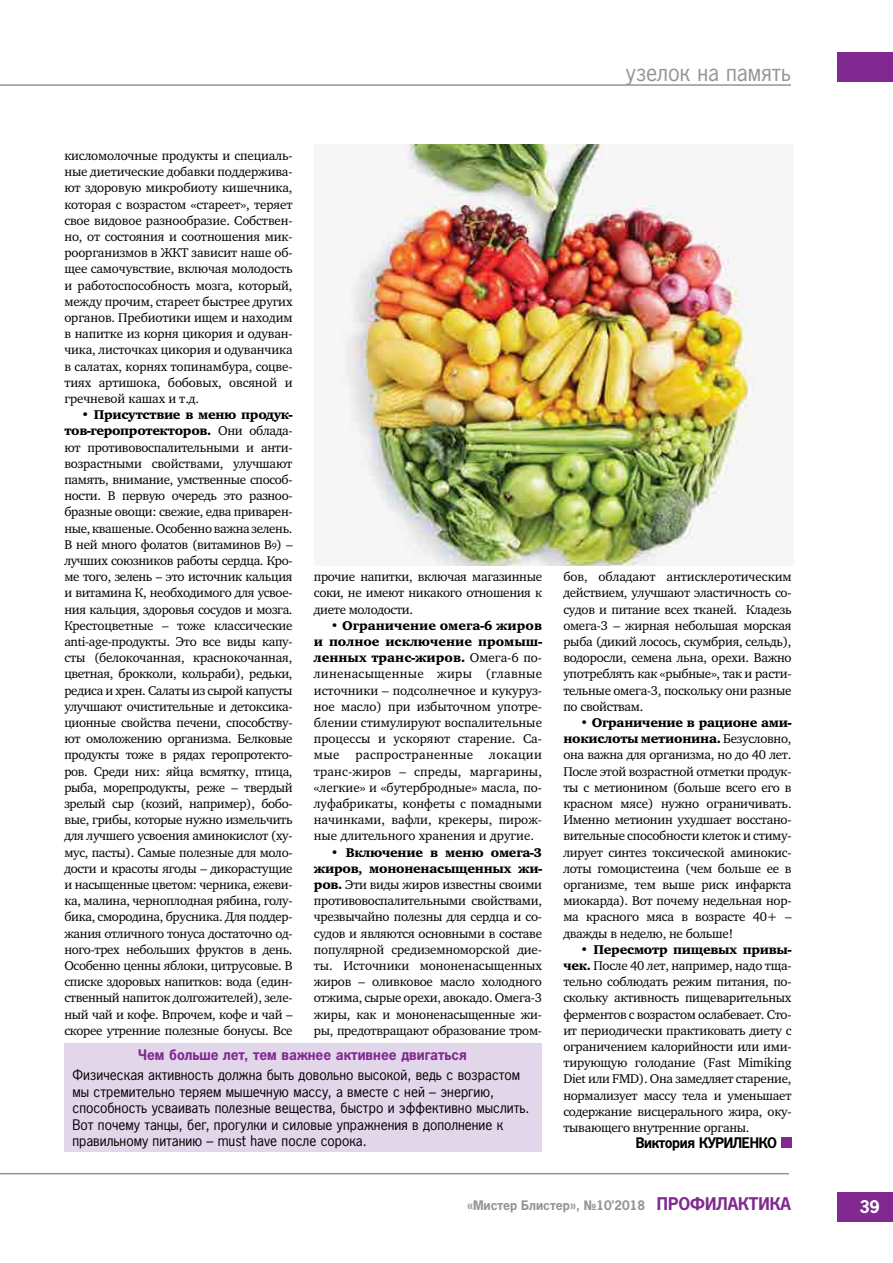
<style>
.page{position:relative;width:893px;height:1263px;background:#fff}
.page>*{position:absolute;margin:0;border:0;box-sizing:border-box;transform-origin:0 0}
.t1{font:24px "Paper Gothic";color:#939598}
.t2{font:700 18px "Paper Gothic";color:#fff}
.t3{font:15px/16.5px "Paper Gothic";color:#000}
.t4{font:700 15px "Paper Gothic";color:#812990}
.t5{font:700 15px "Paper Gothic";letter-spacing:-.025em;color:#000}
.t6{font:700 13.5px "Paper Gothic";color:#939598}
.t7{font:13.05px/16.2px "Charter C";letter-spacing:-.02em;color:#000;text-align:justify}
.t8{font:13.05px/16.2px "Charter Black C";letter-spacing:-.02em;color:#000;text-align:right}
.s1{font-family:"Charter C"}
.s2{font-size:9px}
.s3{font-family:"Charter Black C"}
.s4{font-size:18px;color:#812990}
</style>
<div class="page">
<hr style="left:0;top:84px;width:791px;height:2px;background:#939598">
<div style="left:838px;top:52px;width:55px;height:30px;background:#812990"></div>
<div style="left:838px;top:1192px;width:55px;height:30px;background:#812990"></div>
<div style="left:781px;top:1137px;width:10px;height:11px;background:#812990"></div>
<hr style="left:0;top:1173px;width:789px;height:1px;background:#939598">
<div style="left:64px;top:1043px;width:477px;height:109px;background:#e2d6ea"></div>
<img style="left:341px;top:145px;width:415px;height:421px">
<h1 class="t1" style="left:626px;top:58px;width:166px">узелок на память</h1>
<p class="t7" style="left:64px;top:148px;width:230px">кисломолочные продукты и специаль&shy;ные диетические добавки поддержива&shy;ют здоровую микробиоту кишечника, которая с возрастом «стареет», теряет свое видовое разнообразие. Собствен&shy;но, от состояния и соотношения мик&shy;роорганизмов в ЖКТ зависит наше об&shy;щее самочувствие, включая молодость и работоспособность мозга, который, между прочим, стареет быстрее других органов. Пребиотики ищем и находим в напитке из корня цикория и одуван&shy;чика, листочках цикория и одуванчика в салатах, корнях топинамбура, соцве&shy;тиях артишока, бобовых, овсяной и гречневой кашах и т.д.</p>
<p class="t8" style="left:64px;top:407px;width:230px">• Присутствие в меню продук&shy;тов-геропротекторов. <span class="s1">Они облада-</span></p>
<p class="t7" style="left:64px;top:439px;width:230px">ют противовоспалительными и анти&shy;возрастными свойствами, улучшают память, внимание, умственные способ&shy;ности. В первую очередь это разноо&shy;бразные овощи: свежие, едва приварен&shy;ные, квашеные. Особенно важна зелень.<br>В ней много фолатов (витаминов В<span class="s2">9</span>) – лучших союзников работы сердца. Кро&shy;ме того, зелень – это источник кальция и витамина К, необходимого для усвое&shy;ния кальция, здоровья сосудов и мозга.<br>Крестоцветные – тоже классические anti-age-продукты. Это все виды капу&shy;сты (белокочанная, краснокочанная, цветная, брокколи, кольраби), редьки, редиса и хрен. Салаты из сырой капусты улучшают очистительные и детоксика&shy;ционные свойства печени, способству&shy;ют омоложению организма. Белковые продукты тоже в рядах геропротекто&shy;ров. Среди них: яйца всмятку, птица, рыба, морепродукты, реже – твердый зрелый сыр (козий, например), бобо&shy;вые, грибы, которые нужно измельчить для лучшего усвоения аминокислот (ху&shy;мус, пасты). Самые полезные для моло&shy;дости и красоты ягоды – дикорастущие и насыщенные цветом: черника, ежеви&shy;ка, малина, черноплодная рябина, голу&shy;бика, смородина, брусника. Для поддер&shy;жания отличного тонуса достаточно од&shy;ного-трех небольших фруктов в день.<br>Особенно ценны яблоки, цитрусовые. В списке здоровых напитков: вода (един&shy;ственный напиток долгожителей), зеле&shy;ный чай и кофе. Впрочем, кофе и чай – скорее утренние полезные бонусы. Все</p>
<p class="t7" style="left:314px;top:569px;width:230px">прочие напитки, включая магазинные соки, не имеют никакого отношения к диете молодости.</p>
<p class="t8" style="left:314px;top:617px;width:230px;text-align:justify;text-indent:17px">• Ограничение омега-6 жиров и полное исключение промыш&shy;ленных транс-жиров. <span class="s1">Омега-6 по-</span></p>
<p class="t7" style="left:314px;top:666px;width:230px">линенасыщенные жиры (главные источники – подсолнечное и кукуруз&shy;ное масло) при избыточном употре&shy;блении стимулируют воспалительные процессы и ускоряют старение. Са&shy;мые распространенные локации транс-жиров – спреды, маргарины, «легкие» и «бутербродные» масла, по&shy;луфабрикаты, конфеты с помадными начинками, вафли, крекеры, пирож&shy;ные длительного хранения и другие.</p>
<p class="t8" style="left:314px;top:844px;width:230px">• Включение в меню омега-3 жиров, мононенасыщенных жи-</p>
<p class="t7" style="left:314px;top:877px;width:230px"><span class="s3">ров.</span> Эти виды жиров известны своими противовоспалительными свойствами, чрезвычайно полезны для сердца и со&shy;судов и являются основными в составе популярной средиземноморской дие&shy;ты. Источники мононенасыщенных жиров – оливковое масло холодного отжима, сырые орехи, авокадо. Омега-3 жиры, как и мононенасыщенные жи&shy;ры, предотвращают образование тром-</p>
<p class="t4" style="left:138px;top:1046px;width:330px">Чем больше лет, тем важнее активнее двигаться</p>
<p class="t3" style="left:72px;top:1067px;width:459px">Физическая активность должна быть довольно высокой, ведь с возрастом мы стремительно теряем мышечную массу, а вместе с ней – энергию, способность усваивать полезные вещества, быстро и эффективно мыслить.<br>Вот почему танцы, бег, прогулки и силовые упражнения в дополнение к правильному питанию – must have после сорока.</p>
<p class="t7" style="left:563px;top:569px;width:230px">бов, обладают антисклеротическим действием, улучшают эластичность со&shy;судов и питание всех тканей. Кладезь омега-3 – жирная небольшая морская рыба (дикий лосось, скумбрия, сельдь), водоросли, семена льна, орехи. Важно употреблять как «рыбные», так и расти&shy;тельные омега-3, поскольку они разные по свойствам.</p>
<p class="t8" style="left:563px;top:715px;width:230px">• Ограничение в рационе ами&shy;нокислоты метионина. <span class="s1">Безусловно,</span></p>
<p class="t7" style="left:563px;top:747px;width:230px">она важна для организма, но до 40 лет.<br>После этой возрастной отметки продук&shy;ты с метионином (больше всего его в красном мясе) нужно ограничивать.<br>Именно метионин ухудшает восстано&shy;вительные способности клеток и стиму&shy;лирует синтез токсической аминокис&shy;лоты гомоцистеина (чем больше ее в организме, тем выше риск инфаркта миокарда). Вот почему недельная нор&shy;ма красного мяса в возрасте 40+ – дважды в неделю, не больше!</p>
<p class="t8" style="left:580px;top:941px;width:213px">• Пересмотр пищевых привы-</p>
<p class="t7" style="left:563px;top:958px;width:230px"><span class="s3">чек.</span> После 40 лет, например, надо тща&shy;тельно соблюдать режим питания, по&shy;скольку активность пищеварительных ферментов с возрастом ослабевает. Сто&shy;ит периодически практиковать диету с ограничением калорийности или ими&shy;тирующую голодание (Fast Mimiking Diet или FMD). Она замедляет старение, нормализует массу тела и уменьшает содержание висцерального жира, оку&shy;тывающего внутренние органы.</p>
<p class="t5" style="left:636px;top:1135px;width:143px">Виктория КУРИЛЕНКО</p>
<p class="t6" style="left:467px;top:1198px;width:325px">«Мистер Блистер», №10’2018 <span class="s4">ПРОФИЛАКТИКА</span></p>
<h2 class="t2" style="left:859px;top:1197px;width:22px">39</h2>
</div>
